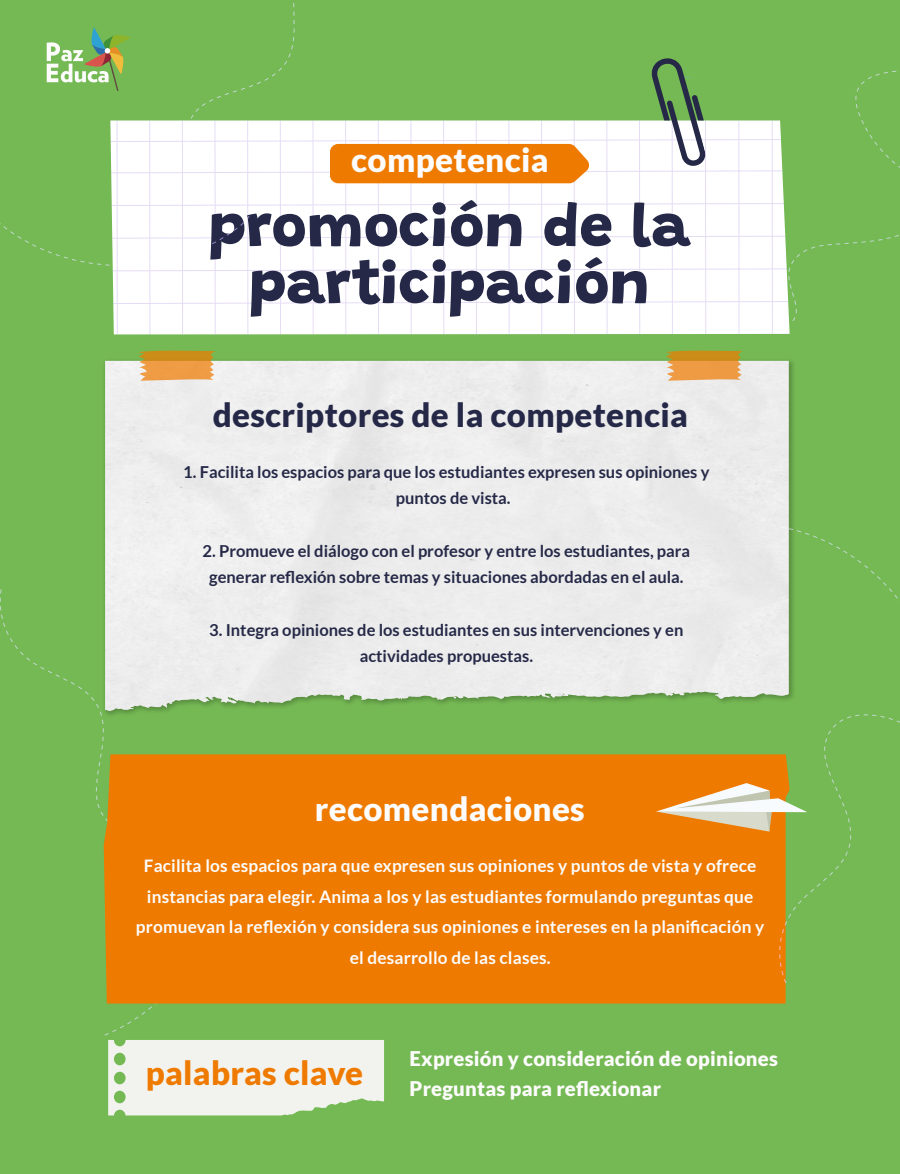
<style>
.page{position:relative;width:900px;height:1174px;background:#fff}
.page>*{position:absolute;margin:0;border:0;box-sizing:border-box;transform-origin:0 0}
.t1{font:800 60.38px/57.1px "Grandstander";color:#252947;text-align:center}
.t2{font:900 33px "Lato";letter-spacing:.01em;color:#252947}
.t3{font:900 33px "Lato";letter-spacing:.01em;color:#fcfcfc}
.t4{font:900 33px "Lato";letter-spacing:.01em;color:#ef7a00}
.t5{font:900 20.25px/29.2px "Lato";letter-spacing:.01em;color:#fcfcfc}
.t6{font:700 17.25px/30.8px "Lato";letter-spacing:.01em;color:#fcfcfc;text-align:center}
.t7{font:700 16.5px/26.2px "Lato";color:#252947;text-align:center}
</style>
<div class="page">
<div style="left:0;top:0;width:900px;height:1173px;background:#75b954"></div>
<svg style="left:0;top:589px;width:225px;height:446px"></svg>
<div style="left:104px;top:754px;width:682px;height:249px;background:#ef7a00"></div>
<img style="left:101px;top:360px;width:693px;height:359px">
<div style="left:105px;top:361px;width:198px;height:351px;background:#eee"></div>
<svg style="left:665px;top:350px;width:78px;height:31px;background:#dba04a"></svg>
<svg style="left:138px;top:350px;width:77px;height:31px;background:#dda049"></svg>
<svg style="left:47px;top:27px;width:853px;height:307px"></svg>
<svg style="left:108px;top:1040px;width:276px;height:75px;background:#e9efe4"></svg>
<svg style="left:772px;top:525px;width:128px;height:458px"></svg>
<svg style="left:656px;top:783px;width:151px;height:48px;background:#dbb472"></svg>
<h2 class="t3" style="left:351px;top:141px;width:199px">competencia</h2>
<h1 class="t1" style="left:209px;top:192px;width:483px">promoción de la participación</h1>
<h2 class="t2" style="left:213px;top:396px;width:477px">descriptores de la competencia</h2>
<p class="t7" style="left:396px;top:458px;width:315px;text-align:left;text-indent:-213px">1. Facilita los espacios para que los estudiantes expresen sus opiniones y puntos de vista.</p>
<p class="t7" style="left:203px;top:537px;width:489px">2. Promueve el diálogo con el profesor y entre los estudiantes, para generar reflexión sobre temas y situaciones abordadas en el aula.</p>
<p class="t7" style="left:209px;top:616px;width:476px">3. Integra opiniones de los estudiantes en sus intervenciones y en actividades propuestas.</p>
<h2 class="t3" style="left:315px;top:789px;width:272px">recomendaciones</h2>
<p class="t6" style="left:136px;top:850px;width:630px">Facilita los espacios para que expresen sus opiniones y puntos de vista y ofrece instancias para elegir. Anima a los y las estudiantes formulando preguntas que promuevan la reflexión y considera sus opiniones e intereses en la planificación y el desarrollo de las clases.</p>
<h2 class="t4" style="left:146px;top:1053px;width:219px">palabras clave</h2>
<p class="t5" style="left:410px;top:1043px;width:370px">Expresión y consideración de opiniones<br>Preguntas para reflexionar</p>
</div>
